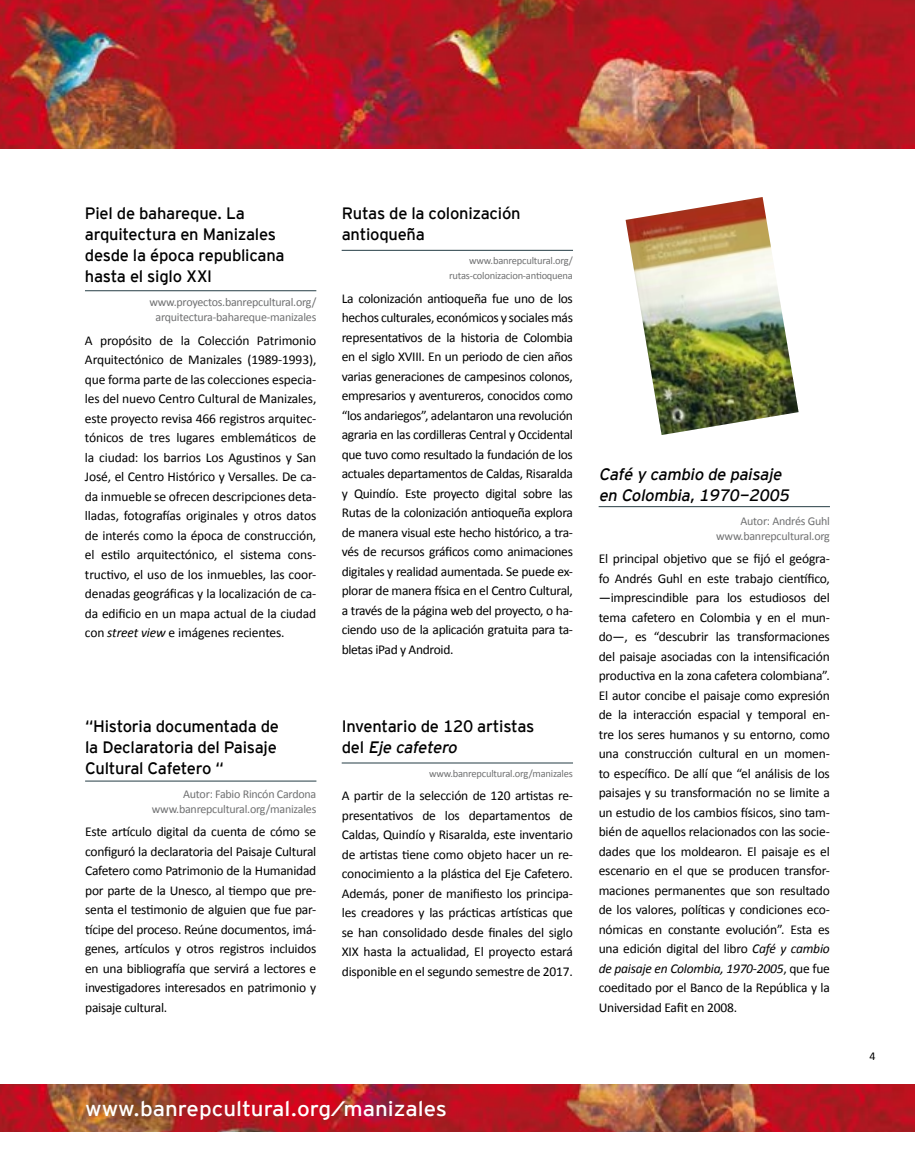
<style>
.page{position:relative;width:915px;height:1170px;background:#fff}
.page>*{position:absolute;margin:0;border:0;box-sizing:border-box;transform-origin:0 0}
.t1{font:21px "Interstate Mono";color:#fff;scale:1.07 1}
.t2{font:16.5px/21px "Interstate Mono";letter-spacing:-.015em;color:#000}
.t3{font:italic 16.5px/21px "Interstate Mono";color:#000}
.t4{font:13.5px/19.5px "Calibri";letter-spacing:-.02em;color:#000;text-align:justify}
.t5{font:12px/15px "Calibri";letter-spacing:-.02em;color:#707172;text-align:right}
.t6{font:12px "Calibri";color:#000}
.t7{font:10.5px/15px "Calibri";letter-spacing:-.02em;color:#707172;text-align:right}
.s1{font-style:italic}
</style>
<div class="page">
<img style="left:0;top:0;width:914px;height:149px">
<img style="left:0;top:1084px;width:914px;height:47px">
<hr style="left:341px;top:762px;width:232px;height:1px;background:#253d45">
<hr style="left:85px;top:780px;width:231px;height:1px;background:#253d45">
<hr style="left:598px;top:506px;width:231px;height:1px;background:#253d45">
<img style="left:625px;top:197px;width:173px;height:238px">
<hr style="left:85px;top:290px;width:231px;height:1px;background:#253d45">
<hr style="left:341px;top:250px;width:232px;height:1px;background:#253d45">
<p class="t2" style="left:85px;top:203px;width:201px">Piel de bahareque. La arquitectura en Manizales desde la época republicana hasta el siglo XXI</p>
<p class="t5" style="left:149px;top:294px;width:168px;text-align:center">www.proyectos.banrepcultural.org/ arquitectura-bahareque-manizales</p>
<p class="t4" style="left:85px;top:330px;width:233px">A propósito de la Colección Patrimonio Arquitectónico de Manizales (1989-1993), que forma parte de las colecciones especia&shy;les del nuevo Centro Cultural de Manizales, este proyecto revisa 466 registros arquitec&shy;tónicos de tres lugares emblemáticos de la ciudad: los barrios Los Agustinos y San José, el Centro Histórico y Versalles. De ca&shy;da inmueble se ofrecen descripciones deta&shy;lladas, fotografías originales y otros datos de interés como la época de construcción, el estilo arquitectónico, el sistema cons&shy;tructivo, el uso de los inmuebles, las coor&shy;denadas geográficas y la localización de ca&shy;da edificio en un mapa actual de la ciudad con <span class="s1">street view</span> e imágenes recientes.</p>
<p class="t2" style="left:85px;top:715px;width:195px">“Historia documentada de la Declaratoria del Paisaje<br>Cultural Cafetero “</p>
<p class="t5" style="left:152px;top:785px;width:166px">Autor: Fabio Rincón Cardona www.banrepcultural.org/manizales</p>
<p class="t4" style="left:85px;top:821px;width:233px">Este artículo digital da cuenta de cómo se configuró la declaratoria del Paisaje Cultural Cafetero como Patrimonio de la Humanidad por parte de la Unesco, al tiempo que pre&shy;senta el testimonio de alguien que fue par&shy;tícipe del proceso. Reúne documentos, imá&shy;genes, artículos y otros registros incluidos en una bibliografía que servirá a lectores e investigadores interesados en patrimonio y paisaje cultural.</p>
<p class="t2" style="left:341px;top:203px;width:180px">Rutas de la colonización antioqueña</p>
<p class="t7" style="left:449px;top:252px;width:125px">www.banrepcultural.org/ rutas-colonizacion-antioquena</p>
<p class="t4" style="left:341px;top:288px;width:233px">La colonización antioqueña fue uno de los hechos culturales, económicos y sociales más representativos de la historia de Colombia en el siglo XVIII. En un periodo de cien años varias generaciones de campesinos colonos, empresarios y aventureros, conocidos como “los andariegos”, adelantaron una revolución agraria en las cordilleras Central y Occidental que tuvo como resultado la fundación de los actuales departamentos de Caldas, Risaralda y Quindío. Este proyecto digital sobre las Rutas de la colonización antioqueña explora de manera visual este hecho histórico, a tra&shy;vés de recursos gráficos como animaciones digitales y realidad aumentada. Se puede ex&shy;plorar de manera física en el Centro Cultural, a través de la página web del proyecto, o ha&shy;ciendo uso de la aplicación gratuita para ta&shy;bletas iPad y Android.</p>
<p class="t2" style="left:341px;top:715px;width:194px">Inventario de 120 artistas d e l <span class="s1">Eje cafetero</span></p>
<p class="t7" style="left:429px;top:765px;width:145px">www.banrepcultural.org/manizales</p>
<p class="t4" style="left:341px;top:785px;width:233px">A partir de la selección de 120 artistas re&shy;presentativos de los departamentos de Caldas, Quindío y Risaralda, este inventario de artistas tiene como objeto hacer un re&shy;conocimiento a la plástica del Eje Cafetero.<br>Además, poner de manifiesto los principa&shy;les creadores y las prácticas artísticas que se han consolidado desde finales del siglo XIX hasta la actualidad, El proyecto estará disponible en el segundo semestre de 2017.</p>
<p class="t3" style="left:598px;top:463px;width:195px">Café y cambio de paisaje en Colombia,1970-2005</p>
<p class="t5" style="left:716px;top:512px;width:115px">Autor: Andrés Guhl www.banrepcultural.org</p>
<p class="t4" style="left:598px;top:548px;width:233px">El principal objetivo que se fijó el geógra&shy;fo Andrés Guhl en este trabajo científico, —imprescindible para los estudiosos del tema cafetero en Colombia y en el mun&shy;do—, es “descubrir las transformaciones del paisaje asociadas con la intensificación productiva en la zona cafetera colombiana”.<br>El autor concibe el paisaje como expresión de la interacción espacial y temporal en&shy;tre los seres humanos y su entorno, como una construcción cultural en un momen&shy;to específico. De allí que “el análisis de los paisajes y su transformación no se limite a un estudio de los cambios físicos, sino tam&shy;bién de aquellos relacionados con las socie&shy;dades que los moldearon. El paisaje es el escenario en el que se producen transfor&shy;maciones permanentes que son resultado de los valores, políticas y condiciones eco&shy;nómicas en constante evolución”. Esta es una edición digital del libro <span class="s1">Café y cambio de paisaje en Colombia, 1970-2005</span>, que fue coeditado por el Banco de la República y la Universidad Eafit en 2008.</p>
<h1 class="t1" style="left:85px;top:1096px;width:339px">www.banrepcultural.org/manizales</h1>
<p class="t6" style="left:869px;top:1048px;width:8px">4</p>
</div>
